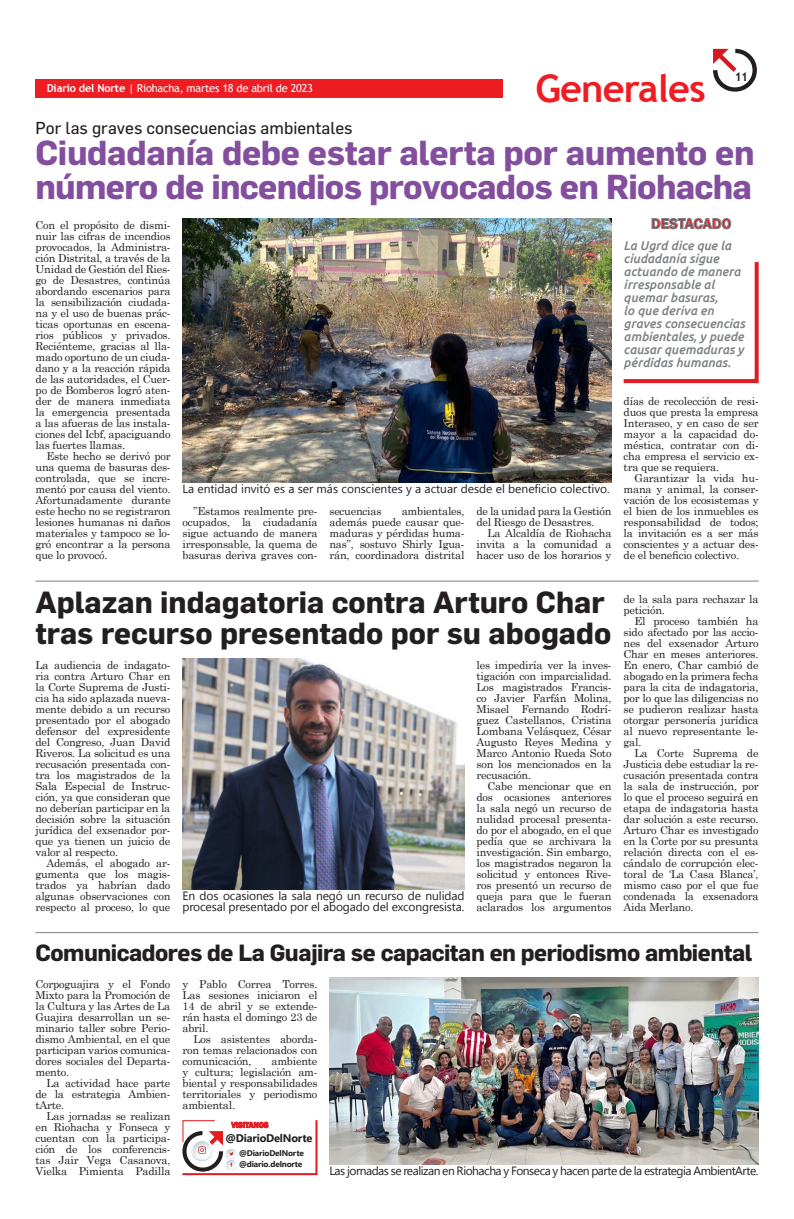
<style>
.page{position:relative;width:794px;height:1219px;background:#fff}
.page>*{position:absolute;margin:0;border:0;box-sizing:border-box;transform-origin:0 0}
.Texto_capitular{font:700 38px "Trebuchet MS";letter-spacing:-.02em;color:#ee1d23}
.Título_medio_34pt{font:700 34px/34px "Flama";letter-spacing:-.02em;color:#844e9f}
.Titulo_Medio_30Pt{font:700 30px/30px "Flama";color:#231f20}
.Titulo_Medio_30Pt-2{font:700 23px "Flama";letter-spacing:-.02em;color:#231f20}
.Antetitulo{font:17px "Flama";color:#231f20}
.Destacado_Segoe_Bold{font:600 15px "Franklin Gothic";color:#e21a21}
.Destacado{font:italic 500 12.6px/13px "Ubuntu";color:#7e8083}
.Pié_de_foto{font:12px/11px "Segoe UI";letter-spacing:-.01em;color:#231f20}
.Pié_de_foto-2{font:12px "Segoe UI";letter-spacing:-.04em;color:#231f20}
.Texto_capitular-2{font:700 12px "Trebuchet MS";color:#231f20}
.Texto{font:700 11.1px "Segoe UI";letter-spacing:-.02em;color:#231f20}
.Texto-2{font:11px/11px "Century Schoolbook";letter-spacing:-.02em;color:#231f20;text-align:justify}
.Texto_sin_sangrias{font:11px/11px "Century Schoolbook";letter-spacing:-.02em;color:#231f20;text-align:justify}
.Texto-3{font:11px "Trebuchet MS";letter-spacing:-.02em;color:#fff}
.Texto-4{font:700 8.2px "Segoe UI";letter-spacing:-.02em;color:#231f20}
.Destacado_Segoe_Bold-2{font:600 8px "Franklin Gothic";color:#e21a21}
.s1{font-weight:700}
</style>
<div class="page">
<svg style="left:713px;top:49px;width:44px;height:43px"></svg>
<div style="left:35px;top:79px;width:468px;height:18px;background:#ee1d23"></div>
<img style="left:183px;top:218px;width:428px;height:265px">
<svg style="left:623px;top:262px;width:136px;height:122px"></svg>
<svg style="left:651px;top:218px;width:80px;height:11px"></svg>
<hr style="left:35px;top:581px;width:723px;height:1px;background:#7e8083">
<hr style="left:35px;top:932px;width:723px;height:1px;background:#7e8083">
<img style="left:182px;top:658px;width:282px;height:231px">
<img style="left:329px;top:977px;width:429px;height:187px">
<svg style="left:182px;top:1120px;width:136px;height:56px"></svg>
<p class="Texto-3" style="left:47px;top:81px;width:268px"><span class="s1">Diario del Norte</span> | Riohacha, martes 18 de abril de 2023</p>
<p class="Antetitulo" style="left:35px;top:118px;width:319px">Por las graves consecuencias ambientales</p>
<p class="Texto_capitular" style="left:535px;top:65px;width:172px">Generales</p>
<p class="Texto_capitular-2" style="left:734px;top:69px;width:15px">11</p>
<p class="Título_medio_34pt" style="left:35px;top:135px;width:720px">Ciudadanía debe estar alerta por aumento en número de incendios provocados en Riohacha</p>
<p class="Destacado_Segoe_Bold" style="left:651px;top:214px;width:82px">DESTACADO</p>
<p class="Destacado" style="left:623px;top:239px;width:123px">La Ugrd dice que la ciudadanía sigue actuando de manera irresponsable al quemar basuras,<br>lo que deriva en graves consecuencias ambientales, y puede causar quemaduras y pérdidas humanas.</p>
<p class="Texto_sin_sangrias" style="left:36px;top:219px;width:136px">Con el propósito de dismi&shy;nuir las cifras de incendios provocados, la Administra&shy;ción Distrital, a través de la Unidad de Gestión del Ries&shy;go de Desastres, continúa abordando escenarios para la sensibilización ciudada&shy;na y el uso de buenas prác&shy;ticas oportunas en escena&shy;rios públicos y privados.<br>Reciénteme, gracias al lla&shy;mado oportuno de un ciuda&shy;dano y a la reacción rápida de las autoridades, el Cuer&shy;po de Bomberos logró aten&shy;der de manera inmediata la emergencia presentada a las afueras de las instala&shy;ciones del Icbf, apaciguando las fuertes llamas.</p>
<p class="Texto-2" style="left:36px;top:450px;width:136px;text-indent:11px">Este hecho se derivó por una quema de basuras des&shy;controlada, que se incre&shy;mentó por causa del viento.<br>Afortunadamente durante este hecho no se registraron lesiones humanas ni daños materiales y tampoco se lo&shy;gró encontrar a la persona que lo provocó.</p>
<p class="Texto-2" style="left:623px;top:395px;width:136px">días de recolección de resi&shy;duos que presta la empresa Interaseo, y en caso de ser mayor a la capacidad do&shy;méstica, contratar con di&shy;cha empresa el servicio ex&shy;tra que se requiera.</p>
<p class="Texto-2" style="left:623px;top:472px;width:136px;text-indent:11px">Garantizar la vida hu&shy;mana y animal, la conser&shy;vación de los ecosistemas y el bien de los inmuebles es responsabilidad de todos; la invitación es a ser más conscientes y a actuar des&shy;de el beneficio colectivo.</p>
<p class="Pié_de_foto" style="left:182px;top:483px;width:429px">La entidad invitó es a ser más conscientes y a actuar desde el beneficio colectivo.</p>
<p class="Texto-2" style="left:182px;top:505px;width:136px;text-indent:11px">”Estamos realmente pre&shy;ocupados, la ciudadanía sigue actuando de manera irresponsable, la quema de basuras deriva graves con-</p>
<p class="Texto-2" style="left:329px;top:505px;width:53px">secuencias</p>
<p class="Texto-2" style="left:329px;top:505px;width:136px;text-indent:72px">ambientales, además puede causar que&shy;maduras y pérdidas huma&shy;nas”, sostuvo Shirly Igua&shy;rán, coordinadora distrital</p>
<p class="Texto-2" style="left:476px;top:505px;width:136px">de la unidad para la Gestión del Riesgo de Desastres.</p>
<p class="Texto-2" style="left:476px;top:527px;width:136px;text-indent:11px">La Alcaldía de Riohacha invita a la comunidad a hacer uso de los horarios y</p>
<p class="Titulo_Medio_30Pt" style="left:35px;top:587px;width:577px">Aplazan indagatoria contra Arturo Char tras recurso presentado por su abogado</p>
<p class="Texto_sin_sangrias" style="left:35px;top:659px;width:136px">La audiencia de indagato&shy;ria contra Arturo Char en la Corte Suprema de Justi&shy;cia ha sido aplazada nueva&shy;mente debido a un recurso presentado por el abogado defensor del expresidente del Congreso, Juan David Riveros. La solicitud es una recusación presentada con&shy;tra los magistrados de la Sala Especial de Instruc&shy;ción, ya que consideran que no deberían participar en la decisión sobre la situación jurídica del exsenador por&shy;que ya tienen un juicio de valor al respecto.</p>
<p class="Texto-2" style="left:35px;top:857px;width:136px;text-indent:11px">Además, el abogado ar&shy;gumenta que los magis&shy;trados ya habrían dado algunas observaciones con respecto al proceso, lo que</p>
<p class="Texto-2" style="left:623px;top:593px;width:136px">de la sala para rechazar la petición.</p>
<p class="Texto-2" style="left:623px;top:615px;width:136px;text-indent:11px">El proceso también ha sido afectado por las accio&shy;nes del exsenador Arturo Char en meses anteriores.<br>En enero, Char cambió de abogado en la primera fecha para la cita de indagatoria, por lo que las diligencias no se pudieron realizar hasta otorgar personería jurídica al nuevo representante le&shy;gal.</p>
<p class="Texto-2" style="left:623px;top:747px;width:136px;text-indent:11px">La Corte Suprema de Justicia debe estudiar la re&shy;cusación presentada contra la sala de instrucción, por lo que el proceso seguirá en etapa de indagatoria hasta dar solución a este recurso.<br>Arturo Char es investigado en la Corte por su presunta relación directa con el es&shy;cándalo de corrupción elec&shy;toral de ‘La Casa Blanca’, mismo caso por el que fue condenada la exsenadora Aida Merlano.</p>
<p class="Titulo_Medio_30Pt-2" style="left:35px;top:938px;width:718px">Comunicadores de La Guajira se capacitan en periodismo ambiental</p>
<p class="Texto_sin_sangrias" style="left:35px;top:978px;width:136px">Corpoguajira y el Fondo Mixto para la Promoción de la Cultura y las Artes de La Guajira desarrollan un se&shy;minario taller sobre Perio&shy;dismo Ambiental, en el que participan varios comunica&shy;dores sociales del Departa&shy;mento.</p>
<p class="Texto-2" style="left:35px;top:1077px;width:136px;text-indent:11px">La actividad hace parte de la estrategia Ambien&shy;tArte.</p>
<p class="Texto-2" style="left:35px;top:1110px;width:136px;text-indent:11px">Las jornadas se realizan en Riohacha y Fonseca y cuentan con la participa&shy;ción de los conferencis&shy;tas Jair Vega Casanova, Vielka Pimienta Padilla</p>
<p class="Texto-2" style="left:476px;top:659px;width:136px">les impediría ver la inves&shy;tigación con imparcialidad.<br>Los magistrados Francis&shy;co Javier Farfán Molina, Misael Fernando Rodrí&shy;guez Castellanos, Cristina Lombana Velásquez, César Augusto Reyes Medina y Marco Antonio Rueda Soto son los mencionados en la recusación.</p>
<p class="Texto-2" style="left:476px;top:780px;width:136px;text-indent:11px">Cabe mencionar que en dos ocasiones anteriores la sala negó un recurso de nulidad procesal presenta&shy;do por el abogado, en el que pedía que se archivara la investigación. Sin embargo, los magistrados negaron la solicitud y entonces Rive&shy;ros presentó un recurso de queja para que le fueran aclarados los argumentos</p>
<p class="Pié_de_foto" style="left:182px;top:890px;width:283px">En dos ocasiones la sala negó un recurso de nulidad procesal presentado por el abogado del excongresista.</p>
<p class="Texto-2" style="left:182px;top:978px;width:136px">y Pablo Correa Torres.<br>Las sesiones iniciaron el 14 de abril y se extende&shy;rán hasta el domingo 23 de abril.</p>
<p class="Texto-2" style="left:182px;top:1033px;width:136px;text-indent:11px">Los asistentes aborda&shy;ron temas relacionados con comunicación,</p>
<p class="Texto-2" style="left:182px;top:1055px;width:136px;text-indent:89px">ambiente y cultura; legislación am&shy;biental y responsabilidades territoriales y periodismo ambiental.</p>
<p class="Texto" style="left:226px;top:1130px;width:88px">@DiarioDelNorte</p>
<p class="Texto-4" style="left:239px;top:1147px;width:66px">@DiarioDelNorte</p>
<p class="Texto-4" style="left:239px;top:1158px;width:65px">@diario.delnorte</p>
<p class="Destacado_Segoe_Bold-2" style="left:231px;top:1120px;width:39px">VISITANOS</p>
<p class="Pié_de_foto-2" style="left:329px;top:1162px;width:430px">Las jornadas se realizan en Riohacha y Fonseca y hacen parte de la estrategia AmbientArte.</p>
</div>
